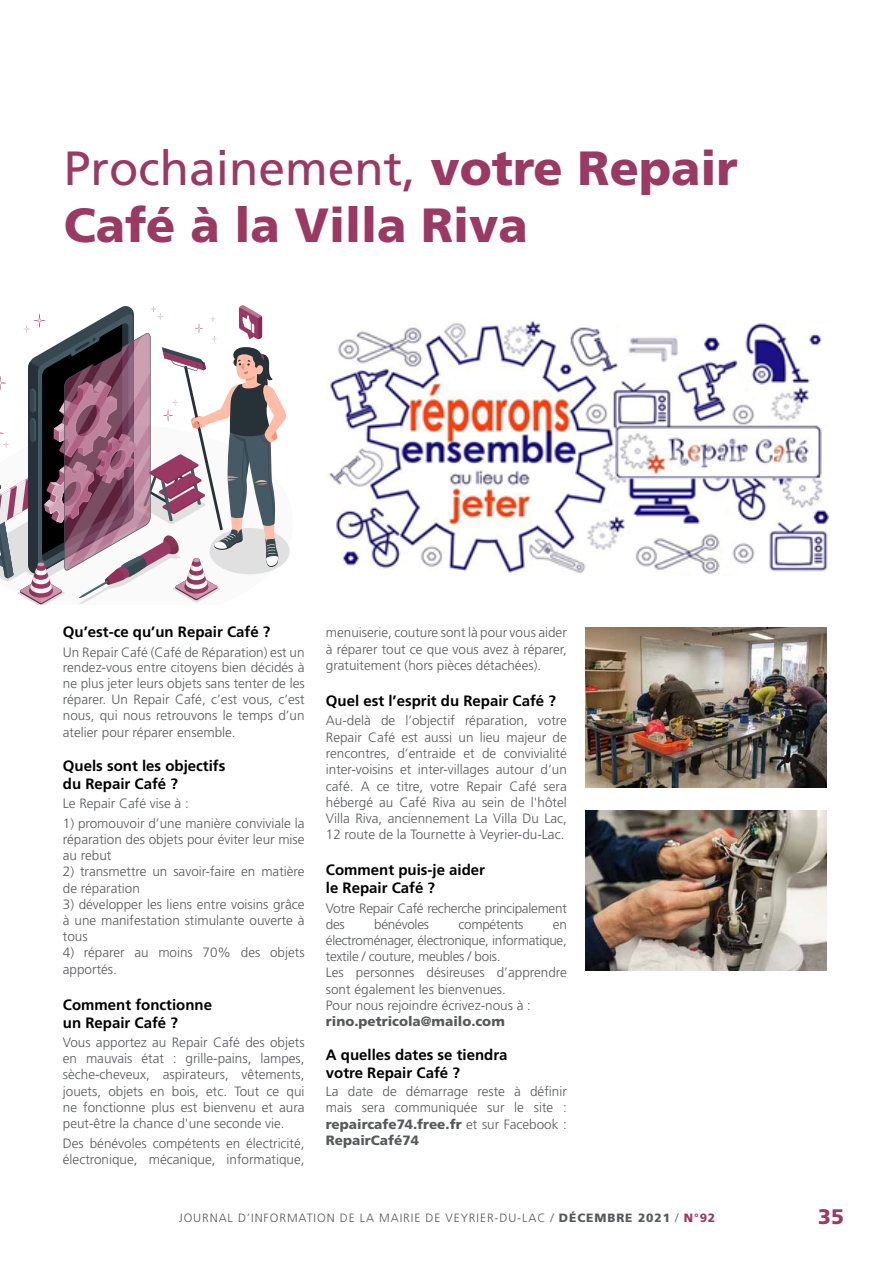
<style>
.page{position:relative;width:893px;height:1263px;background:#fff}
.page>*{position:absolute;margin:0;border:0;box-sizing:border-box;transform-origin:0 0}
.t1{font:900 48px/57px "Frutiger LT Std";color:#9a3963}
.t2{font:900 21px "Frutiger LT Std";color:#9a3963}
.t3{font:700 15px/18px "Frutiger LT Std";color:#000}
.t4{font:300 13.5px/16.2px "Frutiger LT Std";color:#58595b;text-align:justify}
.t5{font:300 13.5px/16.2px "Frutiger LT Std";letter-spacing:-.02em;color:#58595b}
.t6{font:900 13.5px "Frutiger LT Std";color:#58595b}
.t7{font:300 12px "Frutiger LT Std";letter-spacing:.075em;color:#58595b}
.s1{font-weight:400}
.s2{font-weight:900}
.s3{font-weight:900;color:#9a3963}
</style>
<div class="page">
<img style="left:327px;top:319px;width:501px;height:256px">
<img style="left:586px;top:627px;width:241px;height:161px">
<img style="left:586px;top:810px;width:241px;height:160px">
<svg style="left:0;top:305px;width:287px;height:300px"></svg>
<h1 class="t1" style="left:64px;top:139px;width:676px"><span class="s1">Prochainement,</span> votre Repair<br>Café à la Villa Riva</h1>
<p class="t3" style="left:63px;top:623px;width:209px">Qu’est-ce qu’un Repair Café ?</p>
<p class="t4" style="left:63px;top:644px;width:243px">Un Repair Café (Café de Réparation) est un rendez-vous entre citoyens bien décidés à ne plus jeter leurs objets sans tenter de les réparer. Un Repair Café, c’est vous, c’est nous, qui nous retrouvons le temps d’un atelier pour réparer ensemble.</p>
<p class="t3" style="left:63px;top:756px;width:164px">Quels sont les objectifs du Repair Café ?</p>
<p class="t4" style="left:63px;top:796px;width:128px">Le Repair Café vise à :</p>
<p class="t4" style="left:63px;top:815px;width:243px">1) promouvoir d’une manière conviviale la réparation des objets pour éviter leur mise au rebut</p>
<p class="t4" style="left:63px;top:864px;width:243px">2) transmettre un savoir-faire en matière de réparation</p>
<p class="t4" style="left:63px;top:896px;width:243px">3) développer les liens entre voisins grâce à une manifestation stimulante ouverte à tous</p>
<p class="t4" style="left:63px;top:945px;width:243px">4) réparer au moins 70% des objets apportés.</p>
<p class="t3" style="left:63px;top:995px;width:151px">Comment fonctionne un Repair Café ?</p>
<p class="t4" style="left:63px;top:1034px;width:243px">Vous apportez au Repair Café des objets en mauvais état : grille-pains, lampes, sèche-cheveux, aspirateurs, vêtements, jouets, objets en bois, etc. Tout ce qui ne fonctionne plus est bienvenu et aura peut-être la chance d'une seconde vie.</p>
<p class="t4" style="left:63px;top:1135px;width:243px">Des bénévoles compétents en électricité, électronique, mécanique, informatique,</p>
<p class="t4" style="left:326px;top:625px;width:242px">menuiserie, couture sont là pour vous aider à réparer tout ce que vous avez à réparer, gratuitement (hors pièces détachées).</p>
<p class="t3" style="left:326px;top:692px;width:232px">Quel est l’esprit du Repair Café ?</p>
<p class="t4" style="left:326px;top:713px;width:242px">Au-delà de l’objectif réparation, votre Repair Café est aussi un lieu majeur de rencontres, d’entraide et de convivialité inter-voisins et inter-villages autour d’un café. A ce titre, votre Repair Café sera hébergé au Café Riva au sein de l'hôtel Villa Riva, anciennement La Villa Du Lac, 12 route de la Tournette à Veyrier-du-Lac.</p>
<p class="t3" style="left:326px;top:861px;width:161px">Comment puis-je aider le Repair Café ?</p>
<p class="t5" style="left:326px;top:900px;width:242px">Votre Repair Café recherche principalement des</p>
<p class="t5" style="left:374px;top:916px;width:56px">bénévoles</p>
<p class="t5" style="left:458px;top:916px;width:67px">compétents</p>
<p class="t4" style="left:326px;top:916px;width:242px;text-align:left;text-indent:227px">en électroménager, électronique, informatique, textile / couture, meubles / bois.<br>Les personnes désireuses d’apprendre sont également les bienvenues.<br>Pour nous rejoindre écrivez-nous à :</p>
<p class="t6" style="left:326px;top:1013px;width:180px">rino.petricola@mailo.com</p>
<p class="t3" style="left:326px;top:1046px;width:183px">A quelles dates se tiendra votre Repair Café ?</p>
<p class="t4" style="left:326px;top:1084px;width:242px">La date de démarrage reste à définir mais sera communiquée sur le site : <span class="s2">repaircafe74.free.fr</span> et sur Facebook :<br><span class="s2">RepairCafé74</span></p>
<p class="t7" style="left:179px;top:1211px;width:538px">JOURNAL D’INFORMATION DE LA MAIRIE DE VEYRIER-DU-LAC / <span class="s2">DÉCEMBRE 2021</span> / <span class="s3">N°92</span></p>
<h2 class="t2" style="left:818px;top:1203px;width:27px">35</h2>
</div>
